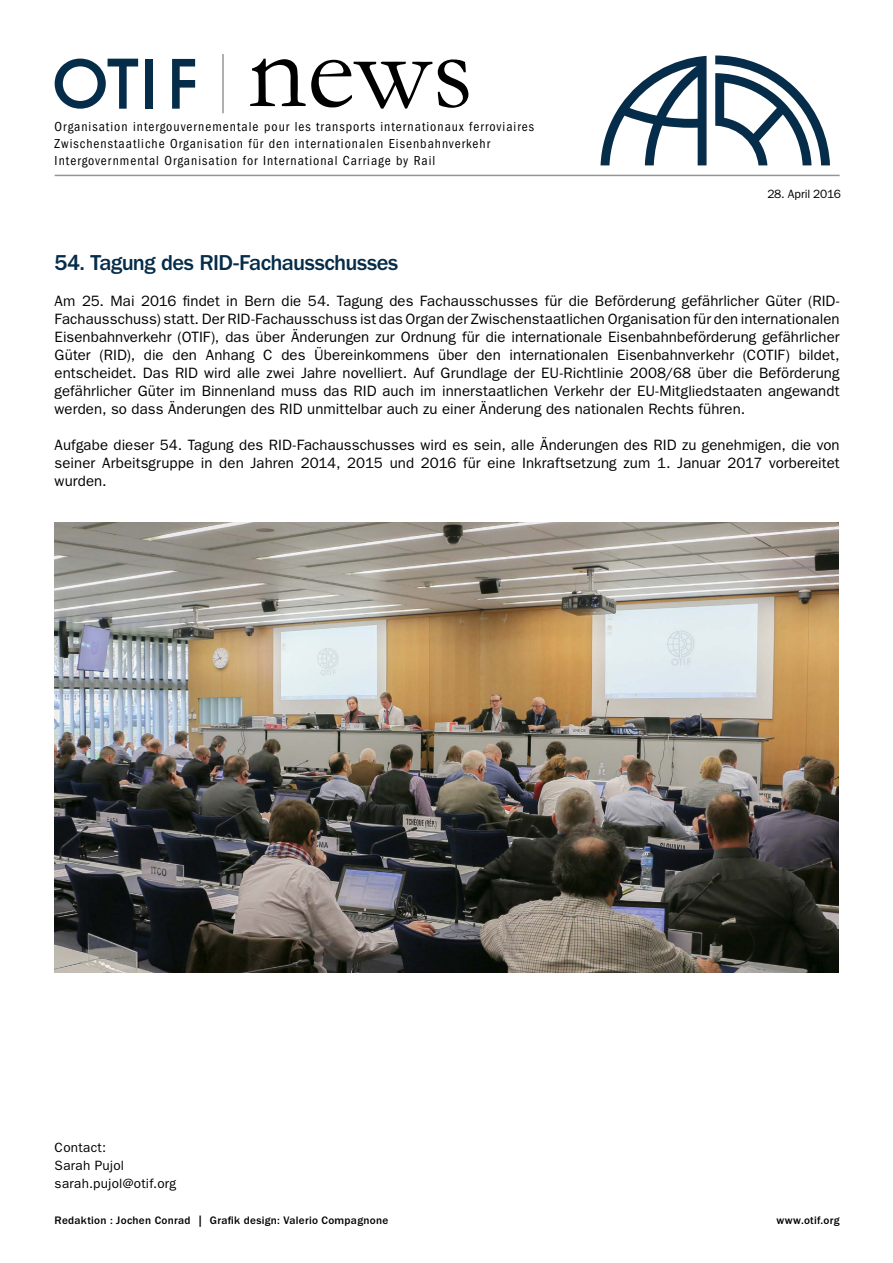
<style>
.page{position:relative;width:893px;height:1263px;background:#fff}
.page>*{position:absolute;margin:0;border:0;box-sizing:border-box;transform-origin:0 0}
.t1{font:500 22.35px "ITC Franklin Gothic Std";letter-spacing:-.03em;color:#052c49}
.t2{font:15px/18px "ITC Franklin Gothic Std";letter-spacing:.005em;color:#000;text-align:justify}
.t3{font:condensed 13.5px/17px "ITC Franklin Gothic Std";letter-spacing:.075em;color:#000}
.t4{font:13.5px/18px "ITC Franklin Gothic Std";letter-spacing:.02em;color:#000}
.t5{font:12px "ITC Franklin Gothic Std";letter-spacing:-.02em;color:#000}
.t6{font:500 11.25px "ITC Franklin Gothic Std";letter-spacing:.025em;color:#000}
</style>
<div class="page">
<svg style="left:55px;top:59px;width:83px;height:50px"></svg>
<div style="left:146px;top:59px;width:7px;height:50px;background:#052c49"></div>
<svg style="left:172px;top:59px;width:23px;height:50px"></svg>
<svg style="left:250px;top:59px;width:182px;height:50px"></svg>
<svg style="left:438px;top:59px;width:30px;height:49px"></svg>
<hr style="left:222px;top:54px;width:2px;height:59px;background:#939598">
<hr style="left:55px;top:175px;width:785px;height:1px;background:#939598">
<svg style="left:715px;top:56px;width:115px;height:109px"></svg>
<svg style="left:600px;top:56px;width:106px;height:109px"></svg>
<img style="left:54px;top:522px;width:785px;height:450px">
<p class="t3" style="left:55px;top:118px;width:481px">Organisation intergouvernementale pour les transports internationaux ferroviaires<br>Zwischenstaatliche Organisation für den internationalen Eisenbahnverkehr<br>Intergovernmental Organisation for International Carriage by Rail</p>
<p class="t5" style="left:767px;top:187px;width:75px">28. April 2016</p>
<h1 class="t1" style="left:55px;top:250px;width:345px">54. Tagung des RID-Fachausschusses</h1>
<p class="t2" style="left:55px;top:292px;width:786px">Am 25. Mai 2016 findet in Bern die 54. Tagung des Fachausschusses für die Beförderung gefährlicher Güter (RID-Fachausschuss) statt. Der RID-Fachausschuss ist das Organ der Zwischenstaatlichen Organisation für den internationalen Eisenbahnverkehr (OTIF), das über Änderungen zur Ordnung für die internationale Eisenbahnbeförderung gefährlicher Güter (RID), die den Anhang C des Übereinkommens über den internationalen Eisenbahnverkehr (COTIF) bildet, entscheidet. Das RID wird alle zwei Jahre novelliert. Auf Grundlage der EU-Richtlinie 2008/68 über die Beförderung gefährlicher Güter im Binnenland muss das RID auch im innerstaatlichen Verkehr der EU-Mitgliedstaaten angewandt werden, so dass Änderungen des RID unmittelbar auch zu einer Änderung des nationalen Rechts führen.</p>
<p class="t2" style="left:55px;top:436px;width:786px">Aufgabe dieser 54. Tagung des RID-Fachausschusses wird es sein, alle Änderungen des RID zu genehmigen, die von seiner Arbeitsgruppe in den Jahren 2014, 2015 und 2016 für eine Inkraftsetzung zum 1. Januar 2017 vorbereitet wurden.</p>
<p class="t4" style="left:55px;top:1139px;width:123px">Contact:<br>Sarah Pujol sarah.pujol@otif.org</p>
<p class="t6" style="left:55px;top:1214px;width:335px">Redaktion : Jochen Conrad | Grafik design: Valerio Compagnone</p>
<p class="t6" style="left:776px;top:1214px;width:65px">www.otif.org</p>
</div>
